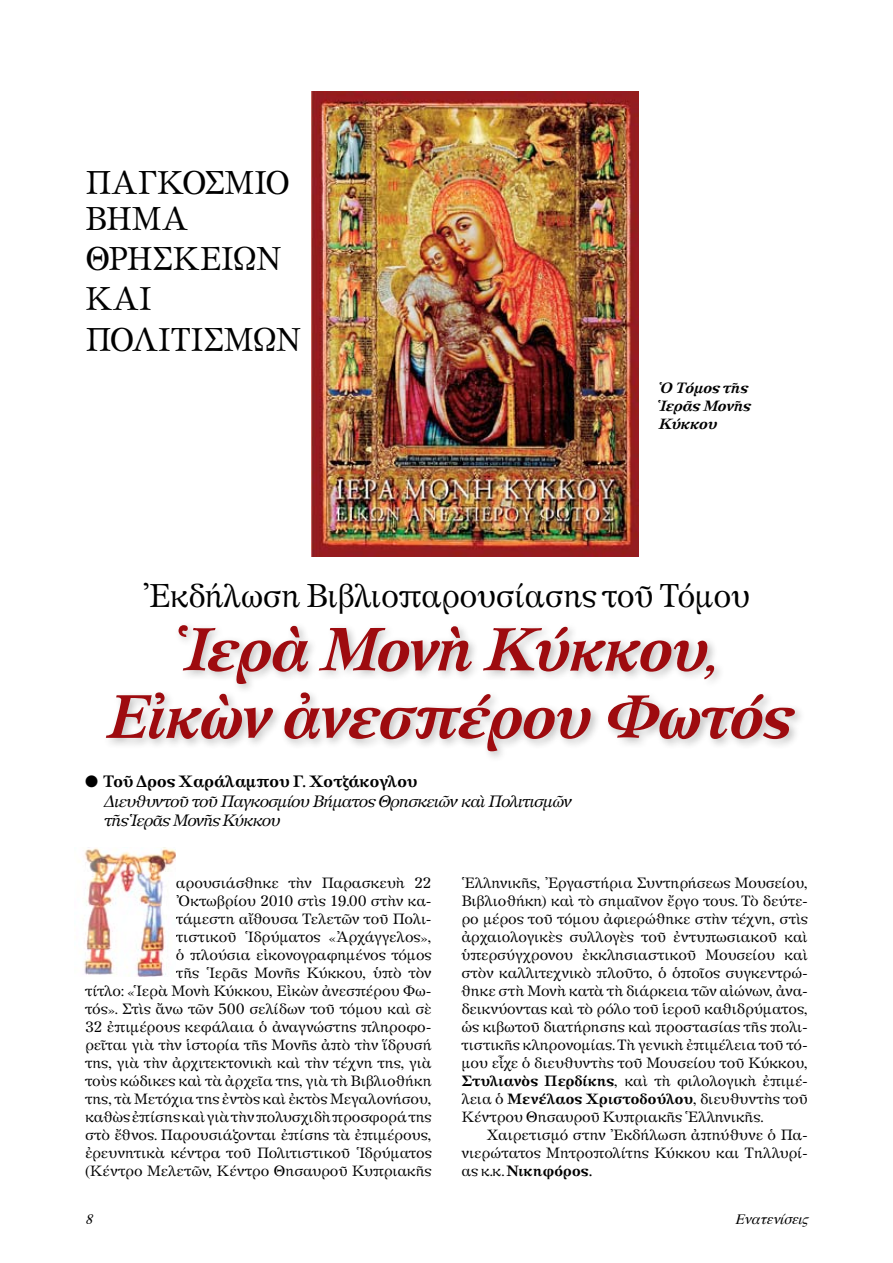
<style>
.page{position:relative;width:893px;height:1263px;background:#fff}
.page>*{position:absolute;margin:0;border:0;box-sizing:border-box;transform-origin:0 0}
.t1{font:italic 700 58.5px/67.3px "Apollonia";letter-spacing:-.04em;color:#9e0b0f;text-align:center;scale:.95 1}
.t2{font:31.5px/40.2px "Apollonia";letter-spacing:-.015em;color:#000;scale:.95 1}
.t3{font:italic 15.75px/19.5px "Apollonia";letter-spacing:-.05em;color:#000}
.t4{font:14.25px/18px "Apollonia";letter-spacing:-.005em;color:#000;text-align:justify}
.t5{font:italic 700 14.25px/18px "Apollonia";letter-spacing:-.025em;color:#000}
.t6{font:italic 14.25px "Times";color:#000}
.s1{font-weight:700;font-style:normal}
.s2{font-weight:700}
</style>
<div class="page">
<div style="left:101px;top:620px;width:792px;height:175px;background:#000;opacity:.25"></div>
<img style="left:84px;top:848px;width:92px;height:129px">
<img style="left:311px;top:92px;width:328px;height:465px">
<h2 class="t2" style="left:85px;top:165px;width:217px;line-height:36px">ΠΑΓΚΟΣΜΙΟ<br>ΒΗΜΑ</h2>
<h2 class="t2" style="left:85px;top:239px;width:229px">ΘΡΗΣΚΕΙΩΝ<br>ΚΑΙ<br>ΠΟΛΙΤΙΣΜΩΝ</h2>
<p class="t5" style="left:658px;top:379px;width:94px">Ὁ Τόμος τῆς<br>Ἱερᾶς Μονῆς<br>Κύκκου</p>
<h2 class="t2" style="left:143px;top:576px;width:641px">Ἐκδήλωση Βιβλιοπαρουσίασης τοῦ Τόμου</h2>
<h1 class="t1" style="left:103px;top:617px;width:725px">Ἱερὰ Μονὴ Κύκκου,<br>Εἰκὼν ἀνεσπέρου Φωτός</h1>
<p class="t3" style="left:104px;top:772px;width:469px;text-indent:-19px">● <span class="s1">Τοῦ Δρος Χαράλαμπου Γ. Χοτζάκογλου<br></span>Διευθυντοῦ τοῦ Παγκοσμίου Βήματος Θρησκειῶν καὶ Πολιτισμῶν τῆς Ἱερᾶς Μονῆς Κύκκου</p>
<p class="t4" style="left:85px;top:874px;width:348px;text-align:right">αρουσιάσθηκε τὴν Παρασκευὴ 22<br>Ὀκτωβρίου 2010 στὶς 19.00 στὴν κα-<br>τάμεστη αἴθουσα Τελετῶν τοῦ Πολι-<br>τιστικοῦ Ἱδρύματος «Ἀρχάγγελος»,<br>ὁ πλούσια εἰκονογραφημένος τόμος<br>τῆς Ἱερᾶς Μονῆς Κύκκου, ὑπὸ τὸν<br>τίτλο: «Ἱερὰ Μονὴ Κύκκου, Εἰκὼν ἀνεσπέρου Φω&shy;τός». Στὶς ἄνω τῶν 500 σελίδων τοῦ τόμου καὶ σὲ 32 ἐπιμέρους κεφάλαια ὁ ἀναγνώστης πληροφο&shy;ρεῖται γιὰ τὴν ἱστορία τῆς Μονῆς ἀπὸ τὴν ἵδρυσή της, γιὰ τὴν ἀρχιτεκτονικὴ καὶ τὴν τέχνη της, γιὰ τοὺς κώδικες καὶ τὰ ἀρχεῖα της, γιὰ τὴ Βιβλιοθήκη της, τὰ Μετόχια της ἐντὸς καὶ ἐκτὸς Μεγαλονήσου, καθὼς ἐπίσης καὶ γιὰ τὴν πολυσχιδὴ προσφορά της στὸ ἔθνος. Παρουσιάζονται ἐπίσης τὰ ἐπιμέρους, ἐρευνητικὰ κέντρα τοῦ Πολιτιστικοῦ Ἱδρύματος (Κέντρο Μελετῶν, Κέντρο Θησαυροῦ Κυπριακῆς</p>
<p class="t4" style="left:461px;top:874px;width:348px">Ἑλληνικῆς, Ἐργαστήρια Συντηρήσεως Μουσείου, Βιβλιοθήκη) καὶ τὸ σημαῖνον ἔργο τους. Τὸ δεύτε&shy;ρο μέρος τοῦ τόμου ἀφιερώθηκε στὴν τέχνη, στὶς ἀρχαιολογικὲς συλλογὲς τοῦ ἐντυπωσιακοῦ καὶ ὑπερσύγχρονου ἐκκλησιαστικοῦ Μουσείου καὶ στὸν καλλιτεχνικὸ πλοῦτο, ὁ ὁποῖος συγκεντρώ&shy;θηκε στὴ Μονὴ κατὰ τὴ διάρκεια τῶν αἰώνων, ἀνα&shy;δεικνύοντας καὶ τὸ ρόλο τοῦ ἱεροῦ καθιδρύματος, ὡς κιβωτοῦ διατήρησης καὶ προστασίας τῆς πολι&shy;τιστικῆς κληρονομίας. Τὴ γενικὴ ἐπιμέλεια τοῦ τό&shy;μου εἶχε ὁ διευθυντὴς τοῦ Μουσείου τοῦ Κύκκου, <span class="s2">Στυλιανὸς Περδίκης</span>, καὶ τὴ φιλολογικὴ ἐπιμέ&shy;λεια ὁ <span class="s2">Μενέλαος Χριστοδούλου</span>, διευθυντὴς τοῦ Κέντρου Θησαυροῦ Κυπριακῆς Ἑλληνικῆς.</p>
<p class="t4" style="left:461px;top:1126px;width:348px;text-indent:26px">Χαιρετισμό στην Ἐκδήλωση ἀπηύθυνε ὁ Πα&shy;νιερώτατος Μητροπολίτης Κύκκου και Τηλλυρί&shy;ας κ.κ. <span class="s2">Νικηφόρος.</span></p>
<p class="t6" style="left:85px;top:1205px;width:15px">8</p>
<p class="t6" style="left:735px;top:1205px;width:81px">Eνατενίσεις</p>
</div>
